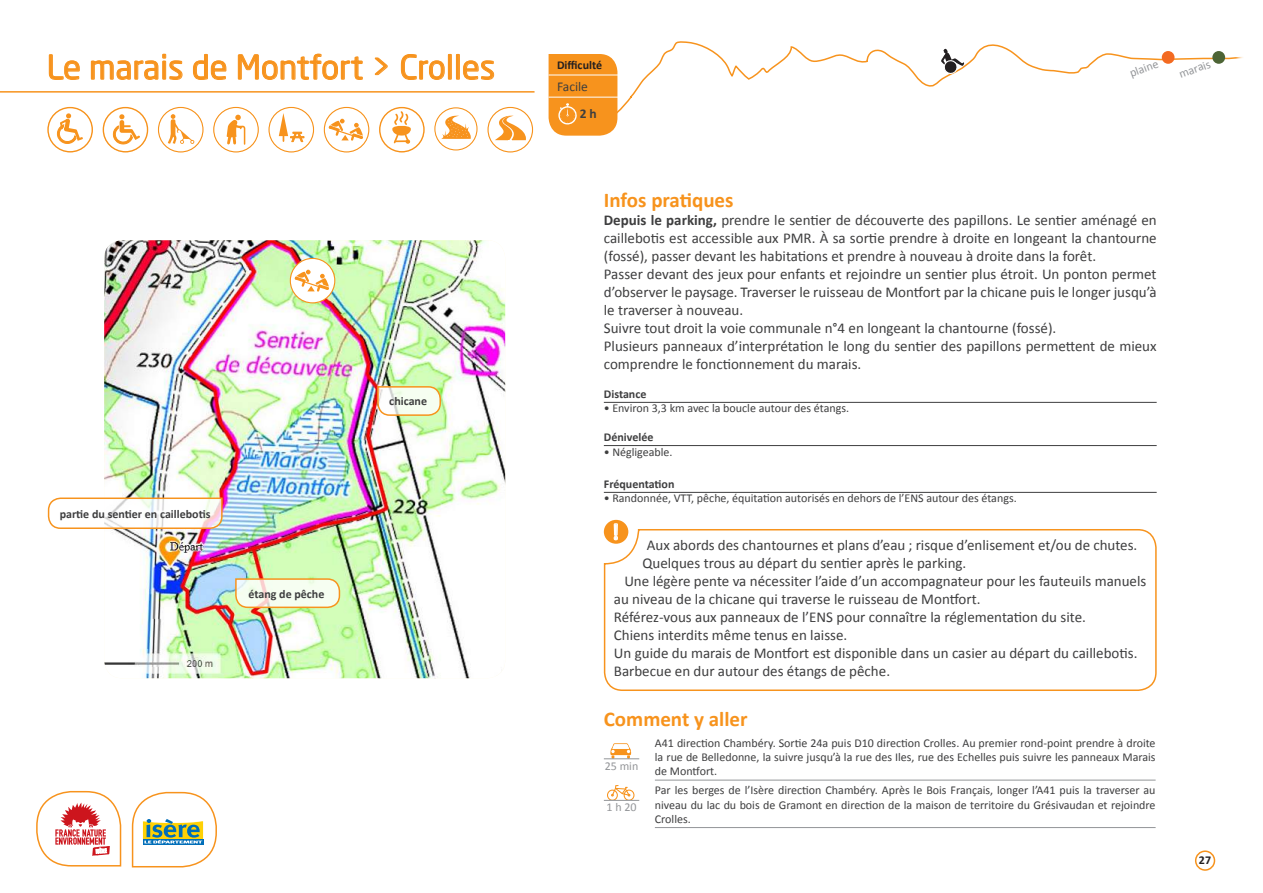
<style>
.page{position:relative;width:1263px;height:893px;background:#fff}
.page>*{position:absolute;margin:0;border:0;box-sizing:border-box;transform-origin:0 0}
.t1{font:33px "Neo Sans Std";color:#f7931d}
.t2{font:700 23.55px "Calibri";color:#fff}
.t3{font:700 21px "Calibri";color:#f7931d}
.t4{font:15px/18px "Calibri";color:#3e3e3f}
.t5{font:13.5px "Calibri";color:#3e3e3f}
.t6{font:700 13.35px "Calibri";color:#3e3e3f}
.t7{font:12px/14.4px "Calibri";color:#3e3e3f;text-align:justify}
.t8{font:700 12px "Calibri";color:#3e3e3f}
.t9{font:12px "Calibri";color:#939598}
.t10{font:700 12px "Calibri";color:#231f20}
.s1{font-weight:700}
</style>
<div class="page">
<hr style="left:604px;top:402px;width:553px;height:1px;background:#3e3e3f">
<hr style="left:604px;top:445px;width:553px;height:1px;background:#3e3e3f">
<hr style="left:604px;top:492px;width:553px;height:1px;background:#3e3e3f">
<img style="left:104px;top:240px;width:401px;height:438px">
<svg style="left:49px;top:54px;width:31px;height:26px"></svg>
<svg style="left:91px;top:54px;width:92px;height:26px"></svg>
<svg style="left:193px;top:54px;width:34px;height:26px"></svg>
<svg style="left:238px;top:53px;width:125px;height:27px"></svg>
<svg style="left:375px;top:57px;width:13px;height:18px"></svg>
<svg style="left:401px;top:54px;width:44px;height:26px"></svg>
<div style="left:448px;top:54px;width:3px;height:25px;border:1px solid #f7931d"></div>
<div style="left:456px;top:54px;width:3px;height:25px;border:1px solid #f7931d"></div>
<svg style="left:463px;top:60px;width:31px;height:20px"></svg>
<svg style="left:131px;top:791px;width:86px;height:77px"></svg>
<svg style="left:36px;top:790px;width:86px;height:77px"></svg>
<hr style="left:0;top:91px;width:534px;height:2px;background:#f7931d">
<svg style="left:603px;top:528px;width:554px;height:163px"></svg>
<div style="left:604px;top:520px;width:24px;height:24px;background:#f7931d;border-radius:50%"></div>
<svg style="left:614px;top:524px;width:4px;height:16px"></svg>
<div style="left:1195px;top:850px;width:20px;height:21px;border:2px solid #f7931d;border-radius:50%"></div>
<svg style="left:610px;top:743px;width:22px;height:15px"></svg>
<svg style="left:606px;top:785px;width:29px;height:15px"></svg>
<hr style="left:655px;top:780px;width:500px;height:1px;background:#939598">
<hr style="left:655px;top:827px;width:500px;height:1px;background:#939598">
<hr style="left:604px;top:758px;width:35px;height:1px;background:#939598">
<hr style="left:604px;top:800px;width:35px;height:1px;background:#939598">
<svg style="left:549px;top:41px;width:694px;height:95px"></svg>
<div style="left:1162px;top:51px;width:12px;height:13px;background:#f36a21;border-radius:50%"></div>
<div style="left:1212px;top:51px;width:13px;height:13px;background:#4d6435;border-radius:50%"></div>
<svg style="left:48px;top:108px;width:44px;height:44px"></svg>
<div style="left:47px;top:107px;width:46px;height:46px;border:1px solid #f7931d;border-radius:50%"></div>
<svg style="left:56px;top:112px;width:29px;height:33px"></svg>
<svg style="left:103px;top:108px;width:45px;height:44px"></svg>
<div style="left:103px;top:107px;width:45px;height:46px;border:1px solid #f7931d;border-radius:50%"></div>
<svg style="left:112px;top:113px;width:29px;height:32px"></svg>
<svg style="left:158px;top:107px;width:45px;height:45px"></svg>
<div style="left:158px;top:107px;width:46px;height:45px;border:1px solid #f7931d;border-radius:50%"></div>
<svg style="left:168px;top:114px;width:26px;height:30px"></svg>
<div style="left:213px;top:107px;width:46px;height:45px;border:1px solid #f7931d;border-radius:50%"></div>
<svg style="left:227px;top:115px;width:18px;height:30px"></svg>
<div style="left:324px;top:107px;width:45px;height:45px;border:1px solid #f7931d;border-radius:50%"></div>
<svg style="left:329px;top:119px;width:34px;height:22px"></svg>
<div style="left:290px;top:258px;width:45px;height:45px;background:#fff;border-radius:50%"></div>
<div style="left:290px;top:258px;width:45px;height:45px;border:1px solid #f7931d;border-radius:50%"></div>
<svg style="left:295px;top:270px;width:34px;height:22px"></svg>
<svg style="left:269px;top:107px;width:45px;height:45px"></svg>
<div style="left:268px;top:107px;width:46px;height:45px;border:1px solid #f7931d;border-radius:50%"></div>
<svg style="left:279px;top:113px;width:25px;height:30px"></svg>
<div style="left:379px;top:107px;width:46px;height:46px;border:1px solid #f7931d;border-radius:50%"></div>
<svg style="left:391px;top:110px;width:21px;height:34px"></svg>
<div style="left:434px;top:107px;width:43px;height:43px;border:1px solid #f7931d;border-radius:50%"></div>
<svg style="left:435px;top:108px;width:42px;height:42px"></svg>
<div style="left:487px;top:107px;width:46px;height:45px;border:1px solid #f7931d;border-radius:50%"></div>
<svg style="left:493px;top:116px;width:33px;height:25px"></svg>
<svg style="left:376px;top:385px;width:66px;height:32px"></svg>
<svg style="left:234px;top:578px;width:107px;height:31px"></svg>
<svg style="left:47px;top:497px;width:176px;height:33px"></svg>
<h1 class="t1" style="left:47px;top:47px;width:450px">Le marais de Montfort &gt; Crolles</h1>
<p class="t10" style="left:557px;top:58px;width:47px">Difficulté</p>
<p class="t5" style="left:557px;top:78px;width:32px">Facile</p>
<p class="t6" style="left:580px;top:106px;width:19px">2 h</p>
<p class="t9" style="left:1127px;top:66px;width:31px;rotate:-20deg">plaine</p>
<p class="t9" style="left:1177px;top:67px;width:34px;rotate:-20deg">marais</p>
<p class="t8" style="left:60px;top:506px;width:152px">partie du sentier en caillebotis</p>
<p class="t8" style="left:248px;top:586px;width:77px">étang de pêche</p>
<p class="t8" style="left:389px;top:394px;width:39px">chicane</p>
<h3 class="t3" style="left:604px;top:187px;width:131px">Infos pratiques</h3>
<p class="t4" style="left:604px;top:210px;width:554px"><span class="s1">Depuis le parking,</span> prendre le sentier de découverte des papillons. Le sentier aménagé en caillebotis est accessible aux PMR. À sa sortie prendre à droite en longeant la chantourne (fossé), passer devant les habitations et prendre à nouveau à droite dans la forêt.<br>Passer devant des jeux pour enfants et rejoindre un sentier plus étroit. Un ponton permet d’observer le paysage. Traverser le ruisseau de Montfort par la chicane puis le longer jusqu’à le traverser à nouveau.<br>Suivre tout droit la voie communale n°4 en longeant la chantourne (fossé).<br>Plusieurs panneaux d’interprétation le long du sentier des papillons permettent de mieux comprendre le fonctionnement du marais.</p>
<p class="t8" style="left:604px;top:386px;width:44px">Distance</p>
<p class="t7" style="left:604px;top:401px;width:247px">• Environ 3,3 km avec la boucle autour des étangs.</p>
<p class="t8" style="left:604px;top:430px;width:51px">Dénivelée</p>
<p class="t7" style="left:604px;top:444px;width:70px">• Négligeable.</p>
<p class="t8" style="left:604px;top:476px;width:72px">Fréquentation</p>
<p class="t7" style="left:604px;top:491px;width:414px">• Randonnée, VTT, pêche, équitation autorisés en dehors de l’ENS autour des étangs.</p>
<h2 class="t2" style="left:612px;top:517px;width:9px">!</h2>
<p class="t4" style="left:647px;top:536px;width:492px">Aux abords des chantournes et plans d’eau ; risque d’enlisement et/ou de chutes.</p>
<p class="t4" style="left:642px;top:554px;width:325px">Quelques trous au départ du sentier après le parking.</p>
<p class="t4" style="left:624px;top:572px;width:523px">Une légère pente va nécessiter l’aide d’un accompagnateur pour les fauteuils manuels</p>
<p class="t4" style="left:614px;top:590px;width:368px">au niveau de la chicane qui traverse le ruisseau de Montfort.</p>
<p class="t4" style="left:614px;top:608px;width:474px">Référez-vous aux panneaux de l’ENS pour connaître la réglementation du site.</p>
<p class="t4" style="left:614px;top:626px;width:235px">Chiens interdits même tenus en laisse.</p>
<p class="t4" style="left:614px;top:644px;width:525px">Un guide du marais de Montfort est disponible dans un casier au départ du caillebotis.</p>
<p class="t4" style="left:614px;top:662px;width:278px">Barbecue en dur autour des étangs de pêche.</p>
<h3 class="t3" style="left:604px;top:706px;width:145px">Comment y aller</h3>
<p class="t7" style="left:655px;top:735px;width:502px">A41 direction Chambéry. Sortie 24a puis D10 direction Crolles. Au premier rond-point prendre à droite la rue de Belledonne, la suivre jusqu’à la rue des Iles, rue des Echelles puis suivre les panneaux Marais de Montfort.</p>
<p class="t7" style="left:655px;top:782px;width:502px">Par les berges de l’Isère direction Chambéry. Après le Bois Français, longer l’A41 puis la traverser au niveau du lac du bois de Gramont en direction de la maison de territoire du Grésivaudan et rejoindre Crolles.</p>
<p class="t9" style="left:605px;top:758px;width:35px">25 min</p>
<p class="t9" style="left:606px;top:800px;width:31px">1 h 20</p>
<p class="t10" style="left:1199px;top:853px;width:14px">27</p>
</div>
